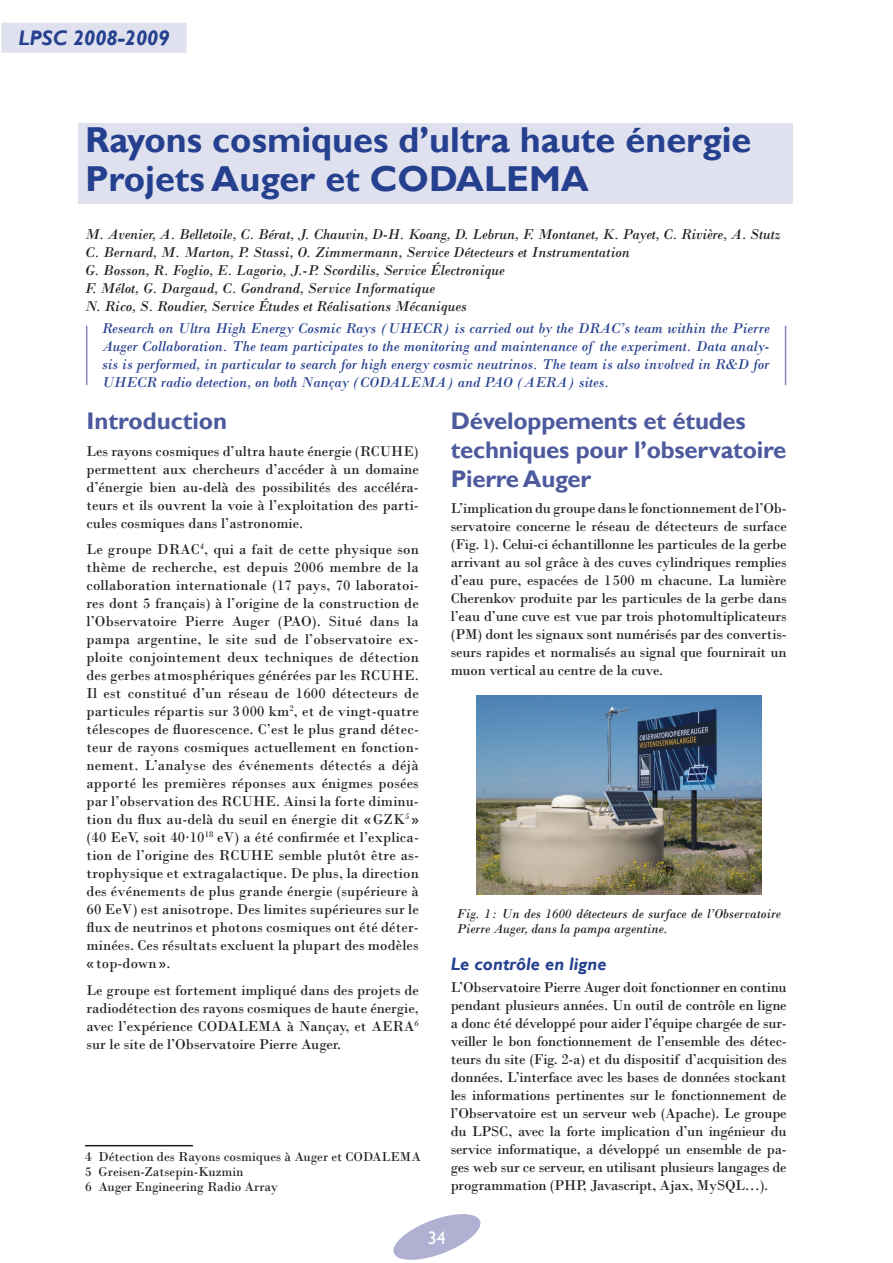
<style>
.page{position:relative;width:893px;height:1263px;background:#fff}
.page>*{position:absolute;margin:0;border:0;box-sizing:border-box;transform-origin:0 0}
.t1{font:700 36px/39px "Gill Sans";color:#25408f}
.t2{font:700 24px/28.8px "Gill Sans";letter-spacing:-.01em;color:#4d5a9e}
.t3{font:italic 700 21px "Gill Sans";color:#25408f}
.t4{font:italic 700 18px "Gill Sans";color:#25408f}
.t5{font:18px "Gill Sans";color:#fff}
.t6{font:15px/18px "Bodoni";color:#231f20;text-align:justify}
.t7{font:italic 15px/18px "Bodoni";color:#231f20}
.t8{font:italic 15px/18px "Bodoni";color:#25408f;text-align:justify}
.t9{font:13.5px/15px "Bodoni";color:#231f20}
.t10{font:italic 13.5px/15px "Bodoni";color:#231f20}
</style>
<div class="page">
<svg style="left:393px;top:1214px;width:88px;height:46px"></svg>
<div style="left:2px;top:23px;width:185px;height:30px;background:#e0e1ee"></div>
<div style="left:79px;top:123px;width:714px;height:81px;background:#e0e1ee"></div>
<hr style="left:85px;top:1145px;width:108px;height:1px;background:#231f20">
<img style="left:476px;top:695px;width:285px;height:200px">
<hr style="left:86px;top:326px;width:1px;height:59px;background:#8688ba">
<hr style="left:785px;top:326px;width:1px;height:59px;background:#8688ba">
<h3 class="t3" style="left:19px;top:26px;width:153px">LPSC 2008-2009</h3>
<h1 class="t1" style="left:85px;top:122px;width:668px">Rayons cosmiques d’ultra haute énergie<br>Projets Auger et CODALEMA</h1>
<p class="t7" style="left:85px;top:225px;width:697px">M. Avenier, A. Belletoile, C. Bérat, J. Chauvin, D-H. Koang, D. Lebrun, F. Montanet, K. Payet, C. Rivière, A. Stutz C. Bernard, M. Marton, P. Stassi, O. Zimmermann, Service Détecteurs et Instrumentation<br>G. Bosson, R. Foglio, E. Lagorio, J.-P. Scordilis, Service Électronique<br>F. Mélot, G. Dargaud, C. Gondrand, Service Informatique<br>N. Rico, S. Roudier, Service Études et Réalisations Mécaniques</p>
<p class="t8" style="left:102px;top:320px;width:669px">Research on Ultra High Energy Cosmic Rays (UHECR) is carried out by the DRAC’s team within the Pierre Auger Collaboration. The team participates to the monitoring and maintenance of the experiment. Data analy&shy;sis is performed, in particular to search for high energy cosmic neutrinos. The team is also involved in R&amp;D for UHECR radio detection, on both Nançay (CODALEMA) and PAO (AERA) sites.</p>
<h2 class="t2" style="left:87px;top:407px;width:142px">Introduction</h2>
<p class="t6" style="left:87px;top:442px;width:334px">Les rayons cosmiques d’ultra haute énergie (RCUHE) permettent aux chercheurs d’accéder à un domaine d’énergie bien au-delà des possibilités des accéléra&shy;teurs et ils ouvrent la voie à l’exploitation des parti&shy;cules cosmiques dans l’astronomie.</p>
<p class="t6" style="left:87px;top:540px;width:334px">Le groupe DRAC<sup>4</sup>, qui a fait de cette physique son thème de recherche, est depuis 2006 membre de la collaboration internationale (17 pays, 70 laboratoi&shy;res dont 5 français) à l’origine de la construction de l’Observatoire Pierre Auger (PAO). Situé dans la pampa argentine, le site sud de l’observatoire ex&shy;ploite conjointement deux techniques de détection des gerbes atmosphériques générées par les RCUHE.<br>Il est constitué d’un réseau de 1600 détecteurs de particules répartis sur 3 000 km<sup>2</sup>, et de vingt-quatre télescopes de fluorescence. C’est le plus grand détec&shy;teur de rayons cosmiques actuellement en fonction&shy;nement. L’analyse des événements détectés a déjà apporté les premières réponses aux énigmes posées par l’observation des RCUHE. Ainsi la forte diminu&shy;tion du flux au-delà du seuil en énergie dit « GZK<sup>5</sup> » (40 EeV, soit 40·10<sup>18</sup> eV) a été confirmée et l’explica&shy;tion de l’origine des RCUHE semble plutôt être as&shy;trophysique et extragalactique. De plus, la direction des événements de plus grande énergie (supérieure à 60 EeV) est anisotrope. Des limites supérieures sur le flux de neutrinos et photons cosmiques ont été déter&shy;minées. Ces résultats excluent la plupart des modèles « top-down ».</p>
<p class="t6" style="left:87px;top:981px;width:334px">Le groupe est fortement impliqué dans des projets de radiodétection des rayons cosmiques de haute énergie, avec l’expérience CODALEMA à Nançay, et AERA<sup>6 </sup>sur le site de l’Observatoire Pierre Auger.</p>
<p class="t9" style="left:85px;top:1149px;width:337px">4 Détection des Rayons cosmiques à Auger et CODALEMA<br>5 Greisen-Zatsepin-Kuzmin<br>6 Auger Engineering Radio Array</p>
<h2 class="t2" style="left:451px;top:407px;width:337px">Développements et études techniques pour l’observatoire<br>Pierre Auger</h2>
<p class="t6" style="left:451px;top:499px;width:337px">L’implication du groupe dans le fonctionnement de l’Ob&shy;servatoire concerne le réseau de détecteurs de surface (Fig. 1). Celui-ci échantillonne les particules de la gerbe arrivant au sol grâce à des cuves cylindriques remplies d’eau pure, espacées de 1500 m chacune. La lumière Cherenkov produite par les particules de la gerbe dans l’eau d’une cuve est vue par trois photomultiplicateurs (PM) dont les signaux sont numérisés par des convertis&shy;seurs rapides et normalisés au signal que fournirait un muon vertical au centre de la cuve.</p>
<p class="t10" style="left:457px;top:906px;width:325px">Fig. 1 : Un des 1600 détecteurs de surface de l’Observatoire<br>Pierre Auger, dans la pampa argentine.</p>
<p class="t4" style="left:451px;top:953px;width:157px">Le contrôle en ligne</p>
<p class="t6" style="left:451px;top:978px;width:337px">L’Observatoire Pierre Auger doit fonctionner en continu pendant plusieurs années. Un outil de contrôle en ligne a donc été développé pour aider l’équipe chargée de sur&shy;veiller le bon fonctionnement de l’ensemble des détec&shy;teurs du site (Fig. 2-a) et du dispositif d’acquisition des données. L’interface avec les bases de données stockant les informations pertinentes sur le fonctionnement de l’Observatoire est un serveur web (Apache). Le groupe du LPSC, avec la forte implication d’un ingénieur du service informatique, a développé un ensemble de pa&shy;ges web sur ce serveur, en utilisant plusieurs langages de programmation (PHP, Javascript, Ajax, MySQL…).</p>
<p class="t5" style="left:428px;top:1227px;width:19px">34</p>
</div>
